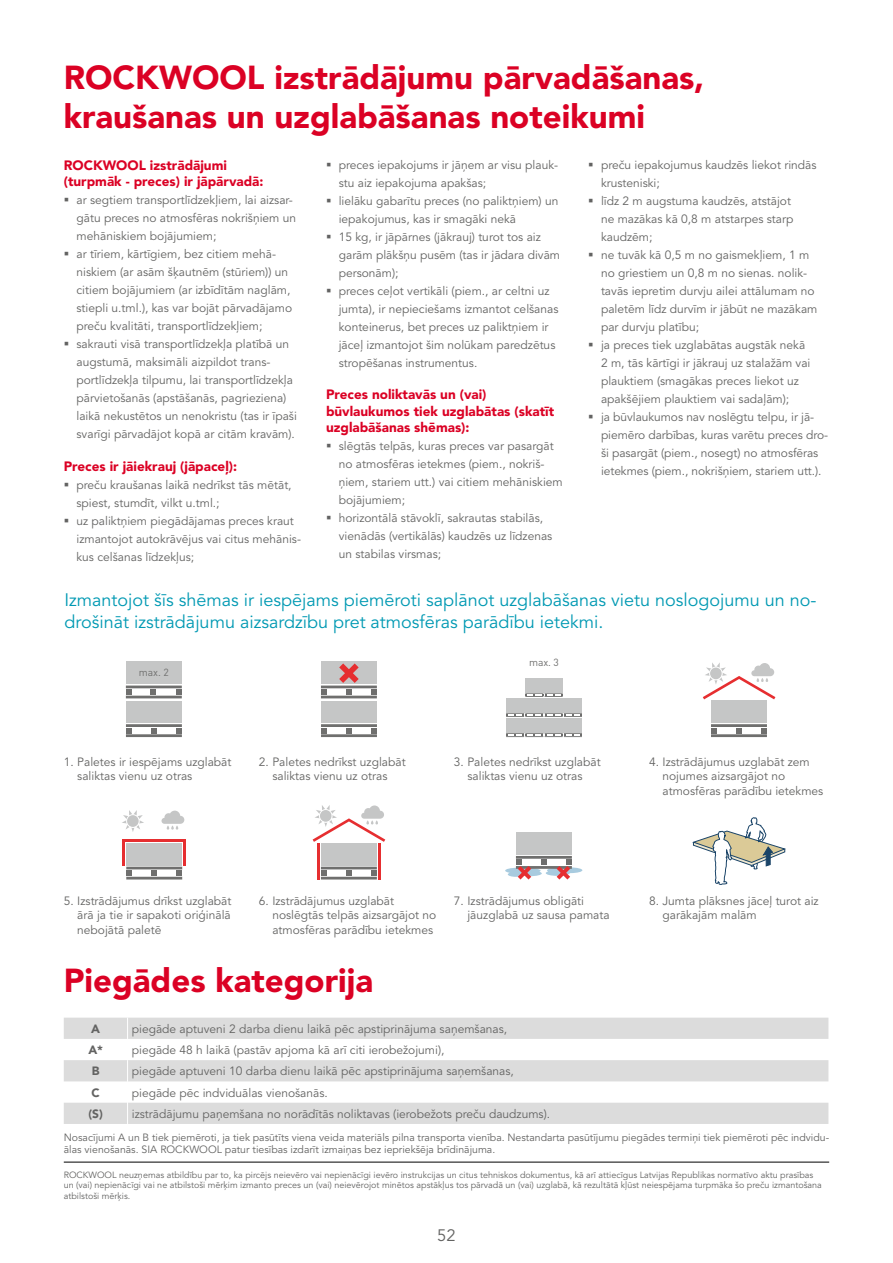
<style>
.page{position:relative;width:893px;height:1263px;background:#fff}
.page>*{position:absolute;margin:0;border:0;box-sizing:border-box;transform-origin:0 0}
.Nagłówek{font:900 33px/39.6px "Avenir LT Pro";color:#db0124}
.Wstępniak{font:18px/21.6px "Avenir LT Pro";color:#0099b3}
.t1{font:16.5px "Avenir LT Pro";color:#636362}
.pavad_raud{font:900 13.5px/16.2px "Avenir LT Pro";color:#db0124}
.txt{font:900 13.5px "Avenir LT Pro";color:#db0124}
.Podpisy_infografik{font:12px/18px "Avenir LT Pro";color:#636362}
.body{font:12px "Avenir LT Pro";color:#636362}
.body-2{font:900 12px "Avenir LT Pro";color:#636362}
.txt-2{font:10.5px/12.6px "Avenir LT Pro";color:#636362}
.t2{font:10.35px "DIN Pro";letter-spacing:-.005em;color:#6f6f6e}
.t3{font:9px/10.8px "Avenir LT Pro";color:#636362}
</style>
<div class="page">
<svg style="left:693px;top:817px;width:92px;height:68px"></svg>
<svg style="left:505px;top:832px;width:78px;height:48px"></svg>
<hr style="left:64px;top:1162px;width:765px;height:1px;background:#000">
<svg style="left:64px;top:1018px;width:764px;height:106px;fill:#dcdcdc"></svg>
<svg style="left:127px;top:1018px;width:1px;height:106px"></svg>
<svg style="left:125px;top:661px;width:57px;height:77px"></svg>
<svg style="left:312px;top:805px;width:74px;height:75px"></svg>
<svg style="left:321px;top:661px;width:56px;height:77px"></svg>
<svg style="left:506px;top:678px;width:76px;height:60px"></svg>
<svg style="left:702px;top:663px;width:74px;height:75px"></svg>
<svg style="left:122px;top:810px;width:64px;height:70px"></svg>
<p class="Nagłówek" style="left:64px;top:57px;width:642px">ROCKWOOL izstrādājumu pārvadāšanas, kraušanas un uzglabāšanas noteikumi</p>
<p class="pavad_raud" style="left:64px;top:157px;width:165px">ROCKWOOL izstrādājumi</p>
<p class="pavad_raud" style="left:64px;top:174px;width:201px">(turpmāk - preces) ir jāpārvadā:</p>
<p class="Podpisy_infografik" style="left:77px;top:191px;width:221px">ar segtiem transportlīdzekļiem, lai aizsar&shy;gātu preces no atmosfēras nokrišņiem un mehāniskiem bojājumiem;</p>
<p class="Podpisy_infografik" style="left:77px;top:245px;width:217px">ar tīriem, kārtīgiem, bez citiem mehā&shy;niskiem (ar asām šķautnēm (stūriem)) un citiem bojājumiem (ar izbīdītām naglām, stiepli u.tml.), kas var bojāt pārvadājamo preču kvalitāti, transportlīdzekļiem;</p>
<p class="Podpisy_infografik" style="left:77px;top:335px;width:222px">sakrauti visā transportlīdzekļa platībā un augstumā, maksimāli aizpildot trans&shy;portlīdzekļa tilpumu, lai transportlīdzekļa pārvietošanās (apstāšanās, pagrieziena) laikā nekustētos un nenokristu (tas ir īpaši svarīgi pārvadājot kopā ar citām kravām).</p>
<p class="txt" style="left:64px;top:458px;width:175px">Preces ir jāiekrauj (jāpaceļ):</p>
<p class="Podpisy_infografik" style="left:77px;top:476px;width:217px">preču kraušanas laikā nedrīkst tās mētāt, spiest, stumdīt, vilkt u.tml.;</p>
<p class="Podpisy_infografik" style="left:77px;top:512px;width:226px">uz paliktņiem piegādājamas preces kraut izmantojot autokrāvējus vai citus mehānis&shy;kus celšanas līdzekļus;</p>
<p class="Podpisy_infografik" style="left:339px;top:156px;width:221px">preces iepakojums ir jāņem ar visu plauk&shy;stu aiz iepakojuma apakšas;</p>
<p class="Podpisy_infografik" style="left:339px;top:192px;width:221px">lielāku gabarītu preces (no paliktņiem) un iepakojumus, kas ir smagāki nekā</p>
<p class="Podpisy_infografik" style="left:339px;top:228px;width:223px">15 kg, ir jāpārnes (jākrauj) turot tos aiz garām plākšņu pusēm (tas ir jādara divām personām);</p>
<p class="Podpisy_infografik" style="left:339px;top:282px;width:221px">preces ceļot vertikāli (piem., ar celtni uz jumta), ir nepieciešams izmantot celšanas konteinerus, bet preces uz paliktņiem ir jāceļ izmantojot šim nolūkam paredzētus stropēšanas instrumentus.</p>
<p class="pavad_raud" style="left:326px;top:387px;width:230px">Preces noliktavās un (vai) būvlaukumos tiek uzglabātas (skatīt uzglabāšanas shēmas):</p>
<p class="Podpisy_infografik" style="left:339px;top:437px;width:225px">slēgtās telpās, kuras preces var pasargāt no atmosfēras ietekmes (piem., nokriš&shy;ņiem, stariem utt.) vai citiem mehāniskiem bojājumiem;</p>
<p class="Podpisy_infografik" style="left:339px;top:509px;width:215px">horizontālā stāvoklī, sakrautas stabilās, vienādās (vertikālās) kaudzēs uz līdzenas un stabilas virsmas;</p>
<p class="Podpisy_infografik" style="left:601px;top:156px;width:217px">preču iepakojumus kaudzēs liekot rindās krusteniski;</p>
<p class="Podpisy_infografik" style="left:601px;top:192px;width:194px">līdz 2 m augstuma kaudzēs, atstājot ne mazākas kā 0,8 m atstarpes starp kaudzēm;</p>
<p class="Podpisy_infografik" style="left:601px;top:246px;width:218px">ne tuvāk kā 0,5 m no gaismekļiem, 1 m no griestiem un 0,8 m no sienas. nolik&shy;tavās iepretim durvju ailei attālumam no paletēm līdz durvīm ir jābūt ne mazākam par durvju platību;</p>
<p class="Podpisy_infografik" style="left:601px;top:336px;width:211px">ja preces tiek uzglabātas augstāk nekā 2 m, tās kārtīgi ir jākrauj uz stalažām vai plauktiem (smagākas preces liekot uz apakšējiem plauktiem vai sadaļām);</p>
<p class="Podpisy_infografik" style="left:601px;top:408px;width:229px">ja būvlaukumos nav noslēgtu telpu, ir jā&shy;piemēro darbības, kuras varētu preces dro&shy;ši pasargāt (piem., nosegt) no atmosfēras ietekmes (piem., nokrišņiem, stariem utt.).</p>
<p class="Wstępniak" style="left:64px;top:589px;width:754px">Izmantojot šīs shēmas ir iespējams piemēroti saplānot uzglabāšanas vietu noslogojumu un no&shy;drošināt izstrādājumu aizsardzību pret atmosfēras parādību ietekmi.</p>
<p class="t2" style="left:139px;top:664px;width:32px">max. 2</p>
<p class="t2" style="left:529px;top:655px;width:32px">max. 3</p>
<p class="Podpisy_infografik" style="left:77px;top:755px;width:156px;line-height:14.4px;text-indent:-14px">1. Paletes ir iespējams uzglabāt saliktas vienu uz otras</p>
<p class="Podpisy_infografik" style="left:259px;top:755px;width:148px;line-height:14.4px;text-align:center">2. Paletes nedrīkst uzglabāt saliktas vienu uz otras</p>
<p class="Podpisy_infografik" style="left:454px;top:755px;width:148px;line-height:14.4px;text-align:center">3. Paletes nedrīkst uzglabāt saliktas vienu uz otras</p>
<p class="Podpisy_infografik" style="left:662px;top:755px;width:162px;line-height:14.4px;text-indent:-14px">4. Izstrādājumus uzglabāt zem nojumes aizsargājot no atmosfēras parādību ietekmes</p>
<p class="Podpisy_infografik" style="left:77px;top:894px;width:156px;line-height:14.4px;text-align:justify;text-indent:-14px">5. Izstrādājumus drīkst uzglabāt ārā ja tie ir sapakoti oriģinālā nebojātā paletē</p>
<p class="Podpisy_infografik" style="left:272px;top:894px;width:165px;line-height:14.4px;text-indent:-14px">6. Izstrādājumus uzglabāt noslēgtās telpās aizsargājot no atmosfēras parādību ietekmes</p>
<p class="Nagłówek" style="left:64px;top:961px;width:311px">Piegādes kategorija</p>
<p class="Podpisy_infografik" style="left:467px;top:894px;width:144px;line-height:14.4px;text-indent:-14px">7. Izstrādājumus obligāti jāuzglabā uz sausa pamata</p>
<p class="Podpisy_infografik" style="left:662px;top:894px;width:158px;line-height:14.4px;text-indent:-14px">8. Jumta plāksnes jāceļ turot aiz garākajām malām</p>
<p class="body-2" style="left:91px;top:1021px;width:10px">A</p>
<p class="body" style="left:132px;top:1021px;width:377px">piegāde aptuveni 2 darba dienu laikā pēc apstiprinājuma saņemšanas,</p>
<p class="body-2" style="left:88px;top:1043px;width:16px">A*</p>
<p class="body" style="left:132px;top:1043px;width:314px">piegāde 48 h laikā (pastāv apjoma kā arī citi ierobežojumi),</p>
<p class="body-2" style="left:92px;top:1064px;width:9px">B</p>
<p class="body" style="left:132px;top:1064px;width:384px">piegāde aptuveni 10 darba dienu laikā pēc apstiprinājuma saņemšanas,</p>
<p class="body-2" style="left:92px;top:1085px;width:10px">C</p>
<p class="body" style="left:132px;top:1085px;width:198px">piegāde pēc indviduālas vienošanās.</p>
<p class="body-2" style="left:88px;top:1106px;width:16px">(S)</p>
<p class="body" style="left:132px;top:1106px;width:420px">izstrādājumu paņemšana no norādītās noliktavas (ierobežots preču daudzums).</p>
<p class="txt-2" style="left:64px;top:1131px;width:767px">Nosacījumi A un B tiek piemēroti, ja tiek pasūtīts viena veida materiāls pilna transporta vienība. Nestandarta pasūtījumu piegādes termiņi tiek piemēroti pēc indvidu&shy;ālas vienošanās. SIA ROCKWOOL patur tiesības izdarīt izmaiņas bez iepriekšēja brīdinājuma.</p>
<p class="t3" style="left:64px;top:1169px;width:760px">ROCKWOOL neuzņemas atbildību par to, ka pircējs neievēro vai nepienācīgi ievēro instrukcijas un citus tehniskos dokumentus, kā arī attiecīgus Latvijas Republikas normatīvo aktu prasības un (vai) nepienācīgi vai ne atbilstoši mērķim izmanto preces un (vai) neievērojot minētos apstākļus tos pārvadā un (vai) uzglabā, kā rezultātā kļūst neiespējama turpmāka šo preču izmantošana atbilstoši mērķis.</p>
<h3 class="t1" style="left:437px;top:1225px;width:20px">52</h3>
</div>
